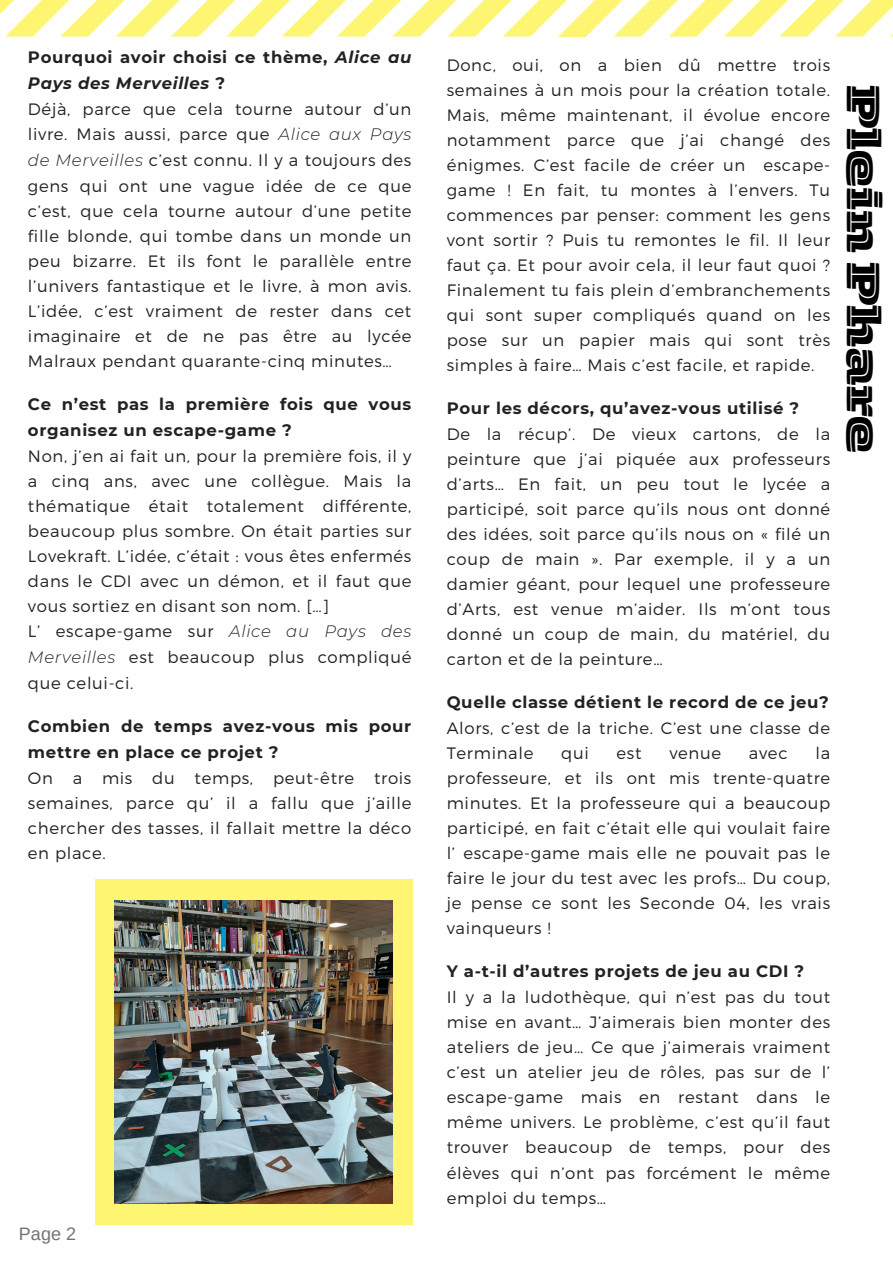
<style>
.page{position:relative;width:893px;height:1264px;background:#fff}
.page>*{position:absolute;margin:0;border:0;box-sizing:border-box;transform-origin:0 0}
.t1{font:48.75px "Zico Display HL Inline";color:#000}
.t2{font:18px "Arimo";color:#737373}
.t3{font:300 16.5px/25px "Montserrat";letter-spacing:.04em;color:#222;text-align:justify}
.t4{font:700 16.5px/26px "Montserrat";letter-spacing:.04em;color:#222}
.s1{font-style:italic}
</style>
<div class="page">
<svg style="left:0;top:0;width:892px;height:37px"></svg>
<div style="left:95px;top:879px;width:317px;height:345px;background:#fef673"></div>
<img style="left:114px;top:900px;width:278px;height:303px">
<p class="t4" style="left:28px;top:44px;width:385px">Pourquoi avoir choisi ce thème, <span class="s1">Alice au<br>Pays des Merveilles</span> ?</p>
<p class="t3" style="left:28px;top:95px;width:385px">Déjà, parce que cela tourne autour d’un livre. Mais aussi, parce que <span class="s1">Alice aux Pays de Merveilles</span> c’est connu. Il y a toujours des gens qui ont une vague idée de ce que c’est, que cela tourne autour d’une petite fille blonde, qui tombe dans un monde un peu bizarre. Et ils font le parallèle entre l’univers fantastique et le livre, à mon avis.<br>L’idée, c’est vraiment de rester dans cet imaginaire et de ne pas être au lycée Malraux pendant quarante-cinq minutes…</p>
<p class="t4" style="left:28px;top:391px;width:385px">Ce n’est pas la première fois que vous organisez un escape-game ?</p>
<p class="t3" style="left:28px;top:443px;width:385px">Non, j’en ai fait un, pour la première fois, il y a cinq ans, avec une collègue. Mais la thématique était totalement différente, beaucoup plus sombre. On était parties sur Lovekraft. L’idée, c’était : vous êtes enfermés dans le CDI avec un démon, et il faut que vous sortiez en disant son nom. […]</p>
<p class="t3" style="left:28px;top:617px;width:385px;line-height:26px">L’ escape-game sur <span class="s1">Alice au Pays des Merveilles</span> est beaucoup plus compliqué que celui-ci.</p>
<p class="t4" style="left:28px;top:713px;width:385px">Combien de temps avez-vous mis pour mettre en place ce projet ?</p>
<p class="t3" style="left:28px;top:765px;width:385px">On a mis du temps, peut-être trois semaines, parce qu’ il a fallu que j’aille chercher des tasses, il fallait mettre la déco en place.</p>
<p class="t2" style="left:19px;top:1224px;width:59px">Page 2</p>
<p class="t3" style="left:446px;top:52px;width:385px">Donc, oui, on a bien dû mettre trois semaines à un mois pour la création totale.<br>Mais, même maintenant, il évolue encore notamment parce que j’ai changé des énigmes. C’est facile de créer un escape&shy;game ! En fait, tu montes à l’envers. Tu commences par penser: comment les gens vont sortir ? Puis tu remontes le fil. Il leur faut ça. Et pour avoir cela, il leur faut quoi ?<br>Finalement tu fais plein d’embranchements qui sont super compliqués quand on les pose sur un papier mais qui sont très simples à faire… Mais c’est facile, et rapide.</p>
<p class="t4" style="left:446px;top:395px;width:354px">Pour les décors, qu’avez-vous utilisé ?</p>
<p class="t3" style="left:446px;top:421px;width:385px">De la récup’. De vieux cartons, de la peinture que j’ai piquée aux professeurs d’arts… En fait, un peu tout le lycée a participé, soit parce qu’ils nous ont donné des idées, soit parce qu’ils nous on « filé un coup de main ». Par exemple, il y a un damier géant, pour lequel une professeure d’Arts, est venue m’aider. Ils m’ont tous donné un coup de main, du matériel, du carton et de la peinture…</p>
<p class="t4" style="left:446px;top:689px;width:384px">Quelle classe détient le record de ce jeu?</p>
<p class="t3" style="left:446px;top:715px;width:385px">Alors, c’est de la triche. C’est une classe de<br>Terminale</p>
<p class="t3" style="left:446px;top:740px;width:385px;text-indent:368px">la professeure, et ils ont mis trente-quatre minutes. Et la professeure qui a beaucoup participé, en fait c’était elle qui voulait faire l’ escape-game mais elle ne pouvait pas le faire le jour du test avec les profs… Du coup, je pense ce sont les Seconde 04, les vrais vainqueurs !</p>
<p class="t4" style="left:446px;top:958px;width:359px">Y a-t-il d’autres projets de jeu au CDI ?</p>
<p class="t3" style="left:446px;top:984px;width:385px">Il y a la ludothèque, qui n’est pas du tout mise en avant… J’aimerais bien monter des ateliers de jeu… Ce que j’aimerais vraiment c’est un atelier jeu de rôles, pas sur de l’ escape-game mais en restant dans le même univers. Le problème, c’est qu’il faut trouver beaucoup de temps, pour des élèves qui n’ont pas forcément le même emploi du temps…</p>
<p class="t3" style="left:561px;top:740px;width:29px">qui</p>
<p class="t3" style="left:616px;top:740px;width:26px">est</p>
<p class="t3" style="left:669px;top:740px;width:53px">venue</p>
<p class="t3" style="left:748px;top:740px;width:40px">avec</p>
<p class="t1" style="left:893px;top:85px;width:369px;rotate:90deg">Plein Phare</p>
</div>
